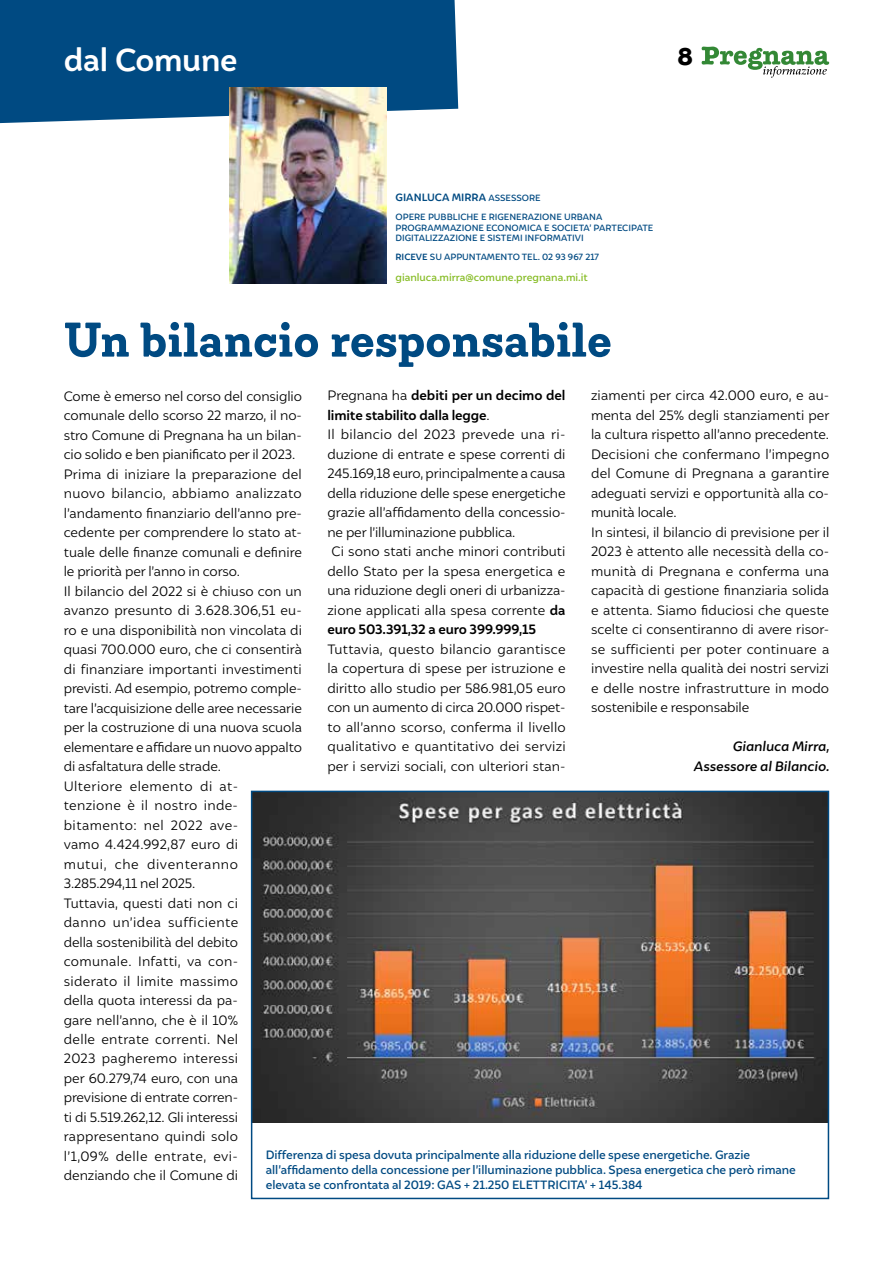
<style>
.page{position:relative;width:893px;height:1263px;background:#fff}
.page>*{position:absolute;margin:0;border:0;box-sizing:border-box;transform-origin:0 0}
.t1{font:700 54px "Emy Slab";color:#004a82}
.t2{font:700 31.5px "Igna Sans";letter-spacing:-.01em;color:#fff}
.t3{font:900 27px "Emy Slab";color:#000}
.t4{font:300 13.5px/19.5px "Igna Sans";color:#000}
.t5{font:700 13.5px "Igna Sans";letter-spacing:-.01em;color:#000}
.t6{font:italic 700 13.5px/19.5px "Igna Sans";color:#000;text-align:right}
.t7{font:300 13.5px "Igna Sans";letter-spacing:.025em;color:#000}
.t8{font:500 12px/15px "Igna Sans";letter-spacing:-.005em;color:#004a82}
.t9{font:500 10.5px "Igna Sans";color:#86bc25}
.t10{font:700 10.5px "Igna Sans";color:#004a82}
.t11{font:500 9px/10.5px "Igna Sans";color:#004a82}
.s1{font-weight:500;font-size:9px}
.s2{font-weight:700}
.s3{font-weight:300}
</style>
<div class="page">
<svg style="left:702px;top:47px;width:127px;height:31px"></svg>
<div style="left:0;top:0;width:458px;height:123px;background:#004a82"></div>
<img style="left:230px;top:88px;width:157px;height:196px">
<img style="left:254px;top:794px;width:572px;height:328px">
<div style="left:251px;top:791px;width:578px;height:408px;border:2px solid #004a82"></div>
<h2 class="t2" style="left:64px;top:39px;width:175px">dal Comune</h2>
<h3 class="t3" style="left:678px;top:40px;width:17px">8</h3>
<p class="t10" style="left:395px;top:190px;width:147px">GIANLUCA MIRRA <span class="s1">ASSESSORE</span></p>
<p class="t11" style="left:395px;top:211px;width:259px">OPERE PUBBLICHE E RIGENERAZIONE URBANA<br>PROGRAMMAZIONE ECONOMICA E SOCIETA’ PARTECIPATE<br>DIGITALIZZAZIONE E SISTEMI INFORMATIVI</p>
<p class="t11" style="left:395px;top:252px;width:205px"><span class="s2">RICEVE</span> SU APPUNTAMENTO TEL. 02 93 967 217</p>
<p class="t9" style="left:395px;top:271px;width:194px">gianluca.mirra@comune.pregnana.mi.it</p>
<h1 class="t1" style="left:64px;top:308px;width:549px">Un bilancio responsabile</h1>
<p class="t4" style="left:64px;top:386px;width:240px">Come è emerso nel corso del consiglio comunale dello scorso 22 marzo, il no&shy;stro Comune di Pregnana ha un bilan&shy;cio solido e ben pianificato per il 2023.<br>Prima di iniziare la preparazione del nuovo bilancio, abbiamo analizzato l’andamento finanziario dell’anno pre&shy;cedente per comprendere lo stato at&shy;tuale delle finanze comunali e definire le priorità per l’anno in corso.<br>Il bilancio del 2022 si è chiuso con un avanzo presunto di 3.628.306,51 eu&shy;ro e una disponibilità non vincolata di quasi 700.000 euro, che ci consentirà di finanziare importanti investimenti previsti. Ad esempio, potremo comple&shy;tare l’acquisizione delle aree necessarie per la costruzione di una nuova scuola elementare e affidare un nuovo appalto di asfaltatura delle strade.<br>Ulteriore elemento di at-<br>tenzione è il nostro inde&shy;bitamento: nel 2022 ave-<br>vamo 4.424.992,87 euro di<br>mutui, che diventeranno<br>3.285.294,11 nel 2025.<br>Tuttavia, questi dati non ci<br>danno un’idea sufficiente<br>della sostenibilità del debito comunale. Infatti, va con-<br>siderato il limite massimo<br>della quota interessi da pa-<br>gare nell’anno, che è il 10%<br>delle entrate correnti. Nel<br>2023 pagheremo interessi<br>per 60.279,74 euro, con una previsione di entrate corren-<br>ti di 5.519.262,12. Gli interessi rappresentano quindi solo<br>l’1,09% delle entrate, evi&shy;denziando che il Comune di</p>
<p class="t5" style="left:327px;top:387px;width:240px"><span class="s3">Pregnana ha</span> debiti per un decimo del</p>
<p class="t4" style="left:591px;top:385px;width:240px">ziamenti per circa 42.000 euro, e au&shy;menta del 25% degli stanziamenti per la cultura rispetto all’anno precedente.<br>Decisioni che confermano l’impegno del Comune di Pregnana a garantire adeguati servizi e opportunità alla co&shy;munità locale.<br>In sintesi, il bilancio di previsione per il 2023 è attento alle necessità della co&shy;munità di Pregnana e conferma una capacità di gestione finanziaria solida e attenta. Siamo fiduciosi che queste scelte ci consentiranno di avere risor&shy;se sufficienti per poter continuare a investire nella qualità dei nostri servizi e delle nostre infrastrutture in modo sostenibile e responsabile</p>
<p class="t6" style="left:693px;top:736px;width:137px">Gianluca Mirra,<br>Assessore al Bilancio.</p>
<p class="t5" style="left:327px;top:406px;width:164px">limite stabilito dalla legge<span class="s3">.</span></p>
<p class="t7" style="left:327px;top:426px;width:240px">Il bilancio del 2023 prevede una ri-</p>
<p class="t4" style="left:327px;top:444px;width:240px">duzione di entrate e spese correnti di</p>
<p class="t4" style="left:327px;top:463px;width:240px">245.169,18 euro, principalmente a causa</p>
<p class="t4" style="left:327px;top:483px;width:240px">della riduzione delle spese energetiche</p>
<p class="t4" style="left:327px;top:502px;width:240px">grazie all’affidamento della concessio-</p>
<p class="t4" style="left:327px;top:522px;width:189px">ne per l’illuminazione pubblica.</p>
<p class="t4" style="left:332px;top:541px;width:235px">Ci sono stati anche minori contributi</p>
<p class="t4" style="left:327px;top:561px;width:239px">dello Stato per la spesa energetica e</p>
<p class="t4" style="left:327px;top:580px;width:240px">una riduzione degli oneri di urbanizza-</p>
<p class="t4" style="left:327px;top:600px;width:240px">zione applicati alla spesa corrente <span class="s2">da</span></p>
<p class="t5" style="left:327px;top:621px;width:210px">euro 503.391,32 a euro 399.999,15</p>
<p class="t4" style="left:327px;top:639px;width:240px;text-align:justify">Tuttavia, questo bilancio garantisce la copertura di spese per istruzione e diritto allo studio per 586.981,05 euro con un aumento di circa 20.000 rispet&shy;to all’anno scorso, conferma il livello qualitativo e quantitativo dei servizi per i servizi sociali, con ulteriori stan-</p>
<p class="t8" style="left:266px;top:1146px;width:532px">Differenza di spesa dovuta principalmente alla riduzione delle spese energetiche. Grazie all’affidamento della concessione per l’illuminazione pubblica. Spesa energetica che però rimane elevata se confrontata al 2019: GAS + 21.250 ELETTRICITA’ + 145.384</p>
</div>
